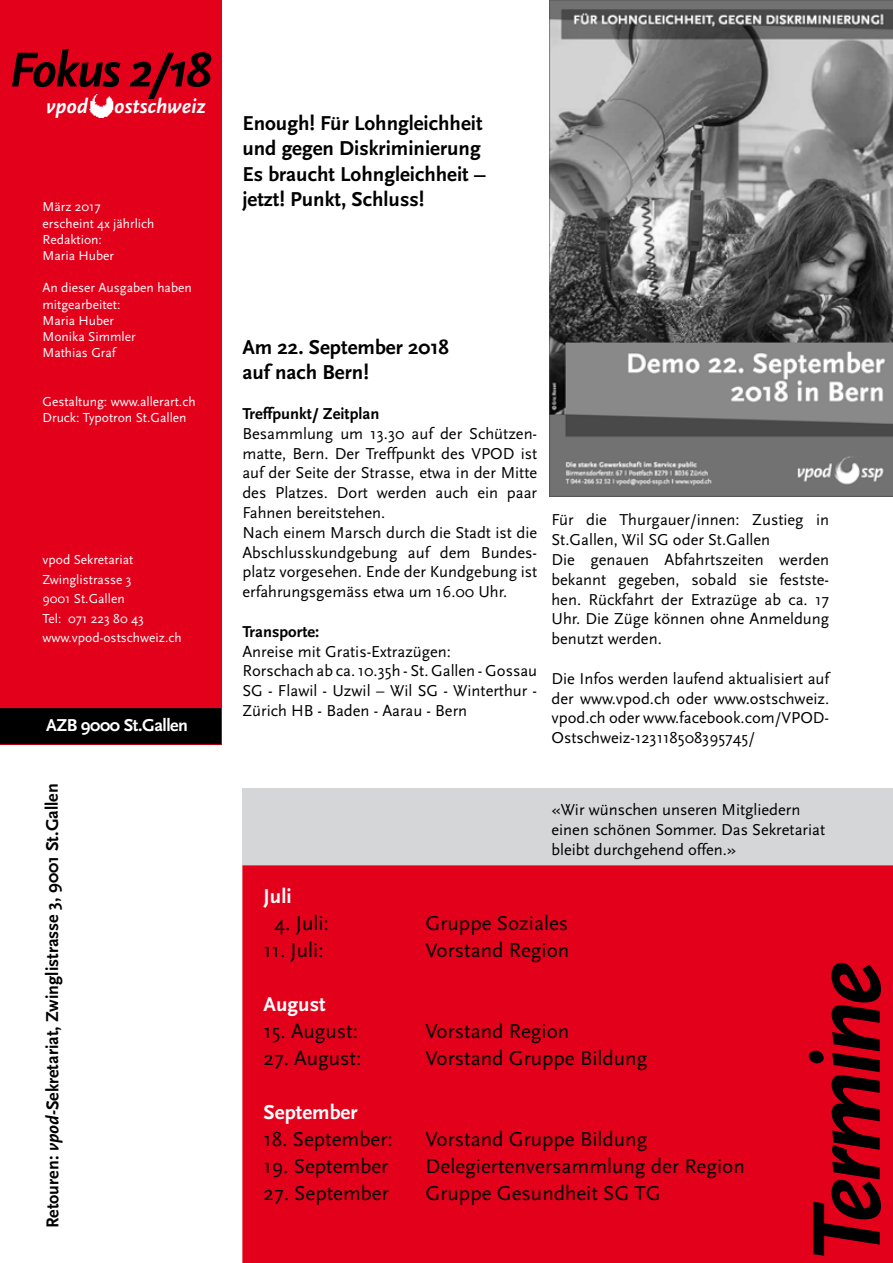
<style>
.page{position:relative;width:893px;height:1263px;background:#fff}
.page>*{position:absolute;margin:0;border:0;box-sizing:border-box;transform-origin:0 0}
.t1{font:italic 700 100.5px "Scala Sans";letter-spacing:-.05em;color:#000}
.t2{font:italic 700 51px "Scala Sans";letter-spacing:-.04em;color:#000}
.t3{font:21px "Scala Sans";color:#000}
.t4{font:700 21px/25.2px "Scala Sans";color:#000}
.t5{font:700 21px "Scala Sans";color:#fff}
.t6{font:italic 700 21px "Scala Sans";color:#fff}
.t7{font:700 18px "Scala Sans";color:#000}
.t8{font:700 18px "Scala Sans";letter-spacing:-.025em;color:#fff}
.t9{font:16.5px/19.8px "Scala Sans";color:#000}
.t10{font:700 16.5px "Scala Sans";color:#000}
.t11{font:13.5px/16.2px "Scala Sans";color:#fff}
.s1{font-style:italic}
</style>
<div class="page">
<div style="left:242px;top:788px;width:651px;height:77px;background:#d5d6d7"></div>
<div style="left:0;top:0;width:221px;height:744px;background:#e2001a"></div>
<div style="left:0;top:708px;width:221px;height:36px;background:#000"></div>
<img style="left:89px;top:95px;width:25px;height:23px">
<div style="left:242px;top:865px;width:651px;height:398px;background:#e2001a"></div>
<div style="left:806px;top:958px;width:87px;height:304px;background:#e2001a"></div>
<img style="left:550px;top:0;width:343px;height:496px">
<h2 class="t2" style="left:9px;top:42px;width:203px">Fokus 2/18</h2>
<p class="t6" style="left:46px;top:95px;width:161px">vpod ostschweiz</p>
<p class="t11" style="left:43px;top:199px;width:113px">März 2017 erscheint 4x jährlich<br>Redaktion:<br>Maria Huber</p>
<p class="t11" style="left:43px;top:280px;width:151px">An dieser Ausgaben haben mitgearbeitet:<br>Maria Huber<br>Monika Simmler<br>Mathias Graf</p>
<p class="t11" style="left:43px;top:393px;width:155px">Gestaltung: www.allerart.ch<br>Druck: Typotron St.Gallen</p>
<p class="t11" style="left:43px;top:550px;width:141px;line-height:19.5px">vpod Sekretariat<br>Zwinglistrasse 3<br>9001 St.Gallen<br>Tel: 071 223 80 43 www.vpod-ostschweiz.ch</p>
<p class="t8" style="left:46px;top:716px;width:143px">AZB 9000 St.Gallen</p>
<p class="t7" style="left:43px;top:1228px;width:447px;rotate:-90deg">Retouren: <span class="s1">vpod-</span>Sekretariat, Zwinglistrasse 3, 9001 St.Gallen</p>
<p class="t4" style="left:242px;top:111px;width:245px">Enough! Für Lohngleichheit und gegen Diskriminierung<br>Es braucht Lohngleichheit – jetzt! Punkt, Schluss!</p>
<p class="t4" style="left:242px;top:335px;width:208px">Am 22. September 2018 auf nach Bern!</p>
<p class="t10" style="left:242px;top:405px;width:138px">Treffpunkt/ Zeitplan</p>
<p class="t9" style="left:242px;top:424px;width:296px">Besammlung um 13.30 auf der Schützen&shy;matte, Bern. Der Treffpunkt des VPOD ist auf der Seite der Strasse, etwa in der Mitte des Platzes. Dort werden auch ein paar Fahnen bereitstehen.<br>Nach einem Marsch durch die Stadt ist die Abschlusskundgebung auf dem Bundes&shy;platz vorgesehen. Ende der Kundgebung ist erfahrungsgemäss etwa um 16.00 Uhr.</p>
<p class="t10" style="left:242px;top:623px;width:78px">Transporte:</p>
<p class="t9" style="left:242px;top:642px;width:296px">Anreise mit Gratis-Extrazügen:<br>Rorschach ab ca. 10.35h - St. Gallen - Gossau SG - Flawil - Uzwil – Wil SG - Winterthur - Zürich HB - Baden - Aarau - Bern</p>
<p class="t9" style="left:551px;top:510px;width:279px">Für die Thurgauer/innen: Zustieg in St.Gallen, Wil SG oder St.Gallen<br>Die genauen Abfahrtszeiten werden bekannt gegeben, sobald sie festste&shy;hen. Rückfahrt der Extrazüge ab ca. 17<br>Uhr. Die Züge können ohne Anmeldung benutzt werden.</p>
<p class="t9" style="left:551px;top:669px;width:279px;text-align:justify">Die Infos werden laufend aktualisiert auf der www.vpod.ch oder www.ostschweiz. vpod.ch oder www.facebook.com/VPOD-Ostschweiz-123118508395745/</p>
<p class="t9" style="left:551px;top:800px;width:275px">«Wir wünschen unseren Mitgliedern einen schönen Sommer. Das Sekretariat bleibt durchgehend offen.»</p>
<p class="t5" style="left:264px;top:885px;width:29px">Juli</p>
<p class="t3" style="left:274px;top:912px;width:56px">4. Juli:</p>
<p class="t3" style="left:426px;top:912px;width:144px">Gruppe Soziales</p>
<p class="t3" style="left:264px;top:939px;width:62px">11. Juli:</p>
<p class="t3" style="left:426px;top:939px;width:145px">Vorstand Region</p>
<p class="t5" style="left:264px;top:993px;width:63px">August</p>
<p class="t3" style="left:264px;top:1020px;width:96px">15. August:</p>
<p class="t3" style="left:426px;top:1020px;width:145px">Vorstand Region</p>
<p class="t3" style="left:264px;top:1047px;width:99px">27. August:</p>
<p class="t3" style="left:426px;top:1047px;width:223px">Vorstand Gruppe Bildung</p>
<p class="t5" style="left:264px;top:1101px;width:95px">September</p>
<p class="t3" style="left:264px;top:1128px;width:131px">18. September:</p>
<p class="t3" style="left:426px;top:1128px;width:223px">Vorstand Gruppe Bildung</p>
<p class="t3" style="left:264px;top:1155px;width:126px">19. September</p>
<p class="t3" style="left:426px;top:1155px;width:321px">Delegiertenversammlung der Region</p>
<p class="t3" style="left:264px;top:1182px;width:127px">27. September</p>
<p class="t3" style="left:426px;top:1182px;width:236px">Gruppe Gesundheit SG TG</p>
<h1 class="t1" style="left:793px;top:1262px;width:302px;rotate:-90deg">Termine</h1>
</div>
